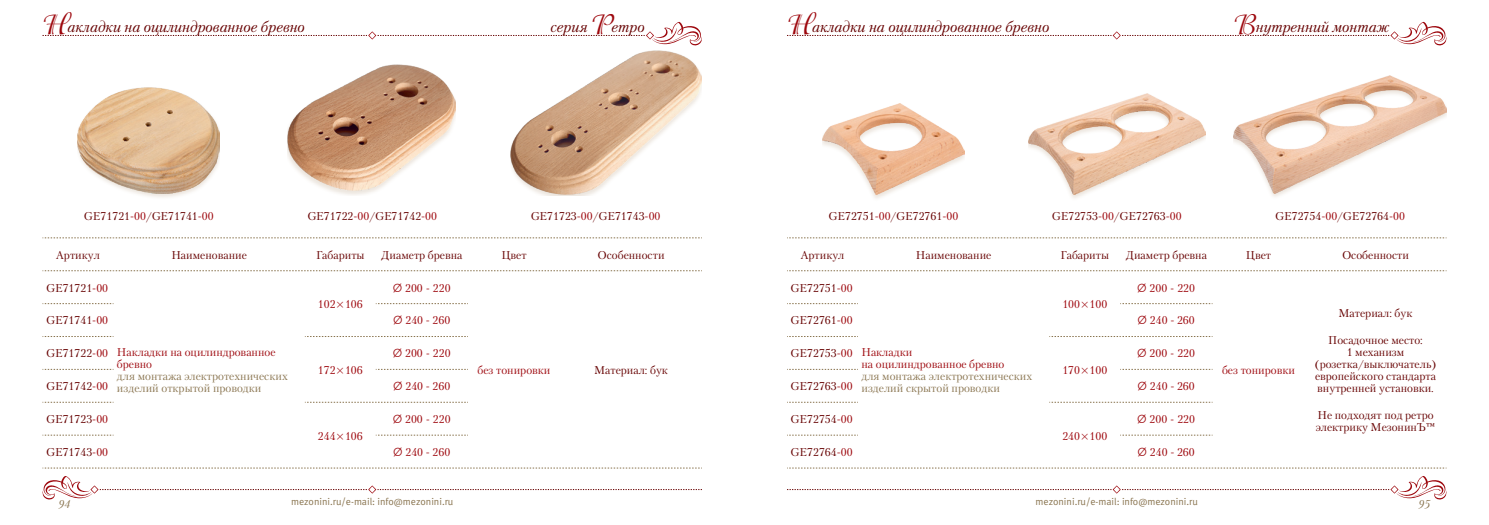
<style>
.page{position:relative;width:1489px;height:525px;background:#fff}
.page>*{position:absolute;margin:0;border:0;box-sizing:border-box;transform-origin:0 0}
.t1{font:italic 15px "Petersburg C";color:#600}
.t2{font:11.25px/11.9px "Petersburg C";color:#600;text-align:center}
.t3{font:11.25px/11.9px "Petersburg C";color:#9d070d}
.t4{font:11.25px/11.9px "Petersburg C";color:#89744f}
.t5{font:italic 11.25px "Petersburg C";color:#89744f}
.t6{font:10px "Meta Normal Cyr LF";color:#89744f}
.s1{font-family:"PG Isadora Cyr Pro";font-style:normal;font-size:31.25px;color:#9d070d}
.s2{color:#9d070d}
.s3{font-family:"Avant Garde IT Cby BT"}
</style>
<div class="page">
<svg style="left:43px;top:22px;width:659px;height:24px"></svg>
<svg style="left:787px;top:22px;width:659px;height:24px"></svg>
<svg style="left:42px;top:476px;width:660px;height:24px"></svg>
<svg style="left:787px;top:476px;width:659px;height:24px"></svg>
<div style="left:287px;top:64px;width:168px;height:132px;background:#b49b7d;opacity:.25"></div>
<img style="left:287px;top:65px;width:168px;height:125px">
<img style="left:511px;top:50px;width:190px;height:144px">
<svg style="left:43px;top:237px;width:659px;height:1px"></svg>
<svg style="left:376px;top:303px;width:92px;height:1px"></svg>
<svg style="left:376px;top:369px;width:92px;height:1px"></svg>
<svg style="left:376px;top:434px;width:92px;height:1px"></svg>
<svg style="left:43px;top:336px;width:71px;height:1px"></svg>
<svg style="left:43px;top:369px;width:71px;height:1px"></svg>
<svg style="left:43px;top:434px;width:71px;height:1px"></svg>
<svg style="left:43px;top:270px;width:659px;height:1px"></svg>
<svg style="left:43px;top:303px;width:71px;height:1px"></svg>
<svg style="left:43px;top:402px;width:71px;height:1px"></svg>
<svg style="left:305px;top:336px;width:163px;height:1px"></svg>
<svg style="left:305px;top:402px;width:163px;height:1px"></svg>
<svg style="left:43px;top:467px;width:659px;height:1px"></svg>
<div style="left:78px;top:87px;width:142px;height:113px;background:#b49b7d;opacity:.25"></div>
<img style="left:78px;top:87px;width:142px;height:106px">
<img style="left:822px;top:104px;width:142px;height:91px">
<img style="left:1028px;top:93px;width:177px;height:101px">
<svg style="left:787px;top:237px;width:659px;height:1px"></svg>
<svg style="left:1120px;top:303px;width:92px;height:1px"></svg>
<svg style="left:1120px;top:369px;width:92px;height:1px"></svg>
<svg style="left:1120px;top:434px;width:92px;height:1px"></svg>
<svg style="left:787px;top:336px;width:71px;height:1px"></svg>
<svg style="left:787px;top:369px;width:71px;height:1px"></svg>
<svg style="left:787px;top:434px;width:71px;height:1px"></svg>
<svg style="left:787px;top:270px;width:659px;height:1px"></svg>
<svg style="left:787px;top:303px;width:71px;height:1px"></svg>
<svg style="left:787px;top:402px;width:71px;height:1px"></svg>
<svg style="left:1049px;top:336px;width:163px;height:1px"></svg>
<svg style="left:1049px;top:402px;width:163px;height:1px"></svg>
<svg style="left:787px;top:467px;width:659px;height:1px"></svg>
<img style="left:1233px;top:75px;width:213px;height:118px">
<h1 class="t1" style="left:43px;top:18px;width:264px"><span class="s1">Н</span>акладки на оцилиндрованное бревно</h1>
<h1 class="t1" style="left:550px;top:18px;width:96px">серия <span class="s1">Р</span>етро</h1>
<h1 class="t1" style="left:787px;top:18px;width:264px"><span class="s1">Н</span>акладки на оцилиндрованное бревно</h1>
<h1 class="t1" style="left:1232px;top:18px;width:157px"><span class="s1">В</span>нутренний монтаж</h1>
<p class="t2" style="left:84px;top:210px;width:131px">GE71721<span class="s2">-00</span>/GE71741<span class="s2">-00</span></p>
<p class="t2" style="left:307px;top:210px;width:131px">GE71722<span class="s2">-00</span>/GE71742<span class="s2">-00</span></p>
<p class="t2" style="left:530px;top:210px;width:131px">GE71723<span class="s2">-00</span>/GE71743<span class="s2">-00</span></p>
<p class="t2" style="left:56px;top:248px;width:46px">Артикул</p>
<p class="t2" style="left:171px;top:248px;width:77px">Наименование</p>
<p class="t2" style="left:316px;top:248px;width:50px">Габариты</p>
<p class="t2" style="left:381px;top:248px;width:83px">Диаметр бревна</p>
<p class="t2" style="left:501px;top:248px;width:27px">Цвет</p>
<p class="t2" style="left:597px;top:248px;width:69px">Особенности</p>
<p class="t2" style="left:46px;top:281px;width:64px">GE71721<span class="s2">-00</span></p>
<p class="t3" style="left:393px;top:281px;width:59px"><span class="s3">Ø</span> 200 <span class="s3">-</span> 220</p>
<p class="t2" style="left:828px;top:210px;width:131px">GE72751<span class="s2">-00</span>/GE72761<span class="s2">-00</span></p>
<p class="t2" style="left:1051px;top:210px;width:131px">GE72753<span class="s2">-00</span>/GE72763<span class="s2">-00</span></p>
<p class="t2" style="left:800px;top:248px;width:46px">Артикул</p>
<p class="t2" style="left:915px;top:248px;width:77px">Наименование</p>
<p class="t2" style="left:1060px;top:248px;width:50px">Габариты</p>
<p class="t2" style="left:1125px;top:248px;width:83px">Диаметр бревна</p>
<p class="t2" style="left:1245px;top:248px;width:27px">Цвет</p>
<p class="t2" style="left:1341px;top:248px;width:69px">Особенности</p>
<p class="t2" style="left:790px;top:281px;width:64px">GE72751<span class="s2">-00</span></p>
<p class="t2" style="left:1275px;top:210px;width:131px">GE72754<span class="s2">-00</span>/GE72764<span class="s2">-00</span></p>
<p class="t3" style="left:1137px;top:281px;width:59px"><span class="s3">Ø</span> 200 <span class="s3">-</span> 220</p>
<p class="t3" style="left:318px;top:298px;width:46px">102<span class="s3">×</span>106</p>
<p class="t2" style="left:46px;top:314px;width:64px">GE71741<span class="s2">-00</span></p>
<p class="t3" style="left:393px;top:314px;width:58px"><span class="s3">Ø</span> 240 - 260</p>
<p class="t2" style="left:46px;top:347px;width:64px">GE71722<span class="s2">-00</span></p>
<p class="t3" style="left:318px;top:363px;width:46px">172<span class="s3">×</span>106</p>
<p class="t3" style="left:117px;top:346px;width:160px">Накладки на оцилиндрованное бревно</p>
<p class="t4" style="left:117px;top:369px;width:172px">для монтажа электротехнических изделий открытой проводки</p>
<p class="t3" style="left:393px;top:347px;width:59px"><span class="s3">Ø</span> 200 <span class="s3">-</span> 220</p>
<p class="t2" style="left:46px;top:380px;width:64px">GE71742<span class="s2">-00</span></p>
<p class="t3" style="left:393px;top:380px;width:58px"><span class="s3">Ø</span> 240 - 260</p>
<p class="t2" style="left:46px;top:413px;width:64px">GE71723<span class="s2">-00</span></p>
<p class="t3" style="left:318px;top:429px;width:46px">244<span class="s3">×</span>106</p>
<p class="t3" style="left:393px;top:413px;width:59px"><span class="s3">Ø</span> 200 <span class="s3">-</span> 220</p>
<p class="t3" style="left:477px;top:363px;width:74px">без тонировки</p>
<p class="t2" style="left:594px;top:363px;width:75px">Материал: бук</p>
<p class="t3" style="left:1062px;top:298px;width:46px">100<span class="s3">×</span>100</p>
<p class="t2" style="left:790px;top:314px;width:64px">GE72761<span class="s2">-00</span></p>
<p class="t3" style="left:1137px;top:314px;width:58px"><span class="s3">Ø</span> 240 - 260</p>
<p class="t2" style="left:790px;top:347px;width:64px">GE72753<span class="s2">-00</span></p>
<p class="t3" style="left:1062px;top:363px;width:46px">170<span class="s3">×</span>100</p>
<p class="t3" style="left:861px;top:346px;width:144px">Накладки<br>на оцилиндрованное бревно</p>
<p class="t4" style="left:861px;top:369px;width:172px">для монтажа электротехнических изделий скрытой проводки</p>
<p class="t3" style="left:1137px;top:347px;width:59px"><span class="s3">Ø</span> 200 <span class="s3">-</span> 220</p>
<p class="t2" style="left:790px;top:380px;width:64px">GE72763<span class="s2">-00</span></p>
<p class="t3" style="left:1137px;top:380px;width:58px"><span class="s3">Ø</span> 240 - 260</p>
<p class="t2" style="left:790px;top:413px;width:64px">GE72754<span class="s2">-00</span></p>
<p class="t3" style="left:1062px;top:429px;width:46px">240<span class="s3">×</span>100</p>
<p class="t3" style="left:1137px;top:413px;width:59px"><span class="s3">Ø</span> 200 <span class="s3">-</span> 220</p>
<p class="t3" style="left:1221px;top:363px;width:74px">без тонировки</p>
<p class="t2" style="left:1338px;top:306px;width:75px">Материал: бук</p>
<p class="t2" style="left:1314px;top:334px;width:123px">Посадочное место:<br>1 механизм (розетка/выключатель) европейского стандарта внутренней установки.</p>
<p class="t2" style="left:1315px;top:409px;width:121px;text-align:left">Не подходят под ретро электрику МезонинЪ™</p>
<p class="t2" style="left:46px;top:445px;width:64px">GE71743<span class="s2">-00</span></p>
<p class="t3" style="left:393px;top:445px;width:58px"><span class="s3">Ø</span> 240 - 260</p>
<p class="t2" style="left:790px;top:446px;width:64px">GE72764<span class="s2">-00</span></p>
<p class="t3" style="left:1137px;top:446px;width:58px"><span class="s3">Ø</span> 240 - 260</p>
<p class="t5" style="left:58px;top:497px;width:13px">94</p>
<p class="t6" style="left:291px;top:496px;width:164px">mezonini.ru/e-mail: info@mezonini.ru</p>
<p class="t6" style="left:1035px;top:496px;width:164px">mezonini.ru/e-mail: info@mezonini.ru</p>
<p class="t5" style="left:1418px;top:497px;width:13px">95</p>
</div>
